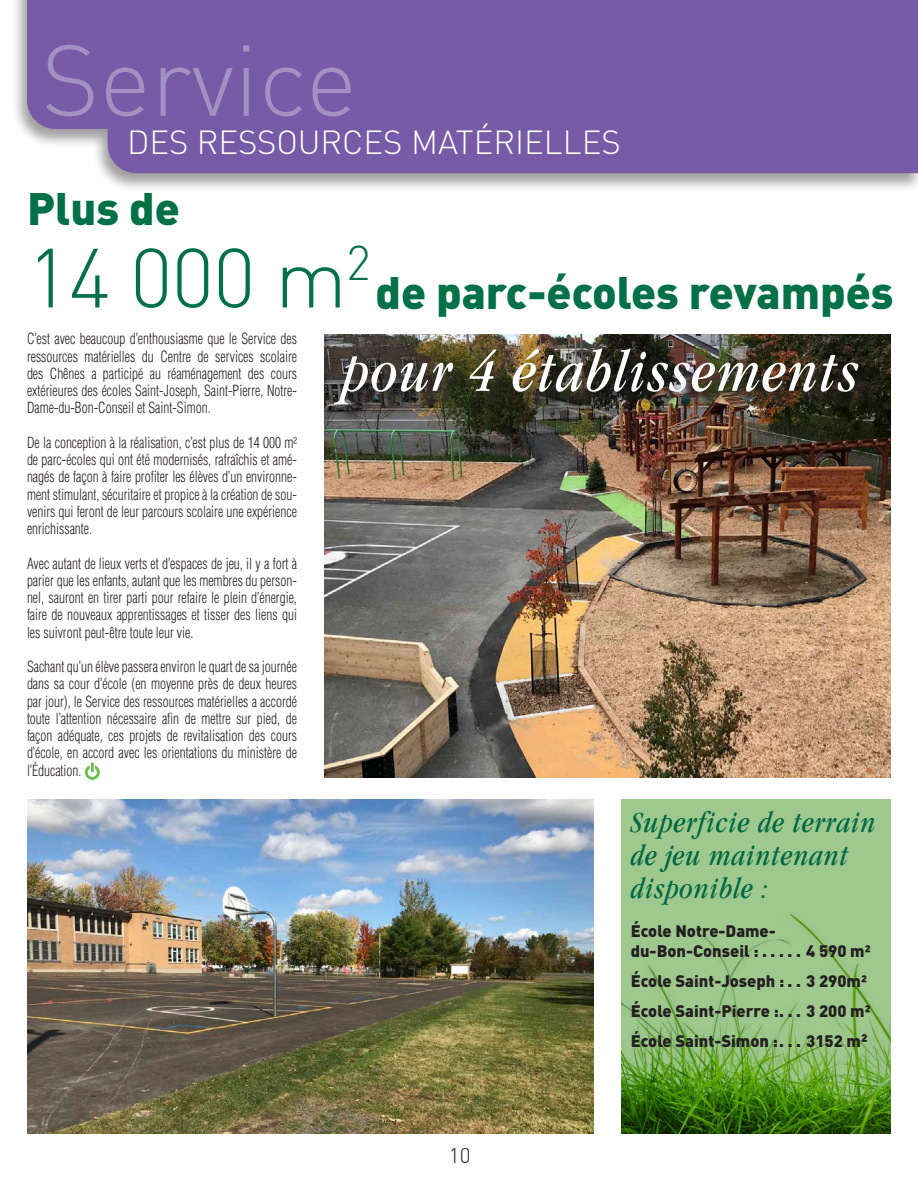
<style>
.page{position:relative;width:918px;height:1188px;background:#fff}
.page>*{position:absolute;margin:0;border:0;box-sizing:border-box;transform-origin:0 0}
.t1{font:300 99px "DIN";color:#a491c3}
.t2{font:300 82.5px "DIN";color:#007048}
.t3{font:italic condensed 60px "Garamond";letter-spacing:.035em;color:#fff}
.t4{font:900 45px "DIN";color:#007048}
.t5{font:300 33px "DIN";color:#fff}
.t6{font:italic condensed 30px "Garamond";letter-spacing:.035em;color:#006843}
.t7{font:300 21px "DIN";color:#231f20}
.t8{font:900 16.5px "DIN";color:#231f20}
.t9{font:300 condensed 15px/17.2px "Helvetica";color:#231f20;text-align:justify;scale:.9 1}
.s1{font-size:18px}
</style>
<div class="page">
<div style="left:11px;top:0;width:907px;height:193px;background:#231f20;opacity:.43"></div>
<div style="left:27px;top:0;width:891px;height:129px;background:#775ba6"></div>
<div style="left:108px;top:102px;width:810px;height:71px;background:#775ba6"></div>
<img style="left:27px;top:799px;width:567px;height:335px">
<img style="left:324px;top:335px;width:567px;height:443px">
<img style="left:337px;top:351px;width:539px;height:72px">
<svg style="left:621px;top:799px;width:270px;height:335px;background:#88b670"></svg>
<svg style="left:85px;top:762px;width:15px;height:18px"></svg>
<p class="t1" style="left:41px;top:19px;width:318px">Service</p>
<p class="t5" style="left:127px;top:122px;width:495px">DES RESSOURCES MATÉRIELLES</p>
<p class="t4" style="left:27px;top:179px;width:155px">Plus de</p>
<p class="t2" style="left:27px;top:227px;width:345px">14 000 m<sup>2</sup></p>
<p class="t9" style="left:27px;top:330px;width:302px">C’est avec beaucoup d’enthousiasme que le Service des ressources matérielles du Centre de services scolaire des Chênes a participé au réaménagement des cours extérieures des écoles Saint-Joseph, Saint-Pierre, Notre-Dame-du-Bon-Conseil et Saint-Simon.</p>
<p class="t9" style="left:27px;top:434px;width:302px">De la conception à la réalisation, c’est plus de 14 000 m² de parc-écoles qui ont été modernisés, rafraîchis et amé&shy;nagés de façon à faire profiter les élèves d’un environne&shy;ment stimulant, sécuritaire et propice à la création de sou&shy;venirs qui feront de leur parcours scolaire une expérience enrichissante.</p>
<p class="t9" style="left:27px;top:555px;width:302px">Avec autant de lieux verts et d’espaces de jeu, il y a fort à parier que les enfants, autant que les membres du person&shy;nel, sauront en tirer parti pour refaire le plein d’énergie, faire de nouveaux apprentissages et tisser des liens qui les suivront peut-être toute leur vie.</p>
<p class="t9" style="left:27px;top:658px;width:302px">Sachant qu’un élève passera environ le quart de sa journée dans sa cour d’école (en moyenne près de deux heures par jour), le Service des ressources matérielles a accordé toute l’attention nécessaire afin de mettre sur pied, de façon adéquate, ces projets de revitalisation des cours d’école, en accord avec les orientations du ministère de l’Éducation.</p>
<p class="t4" style="left:375px;top:262px;width:520px">de parc-écoles revampés</p>
<p class="t3" style="left:342px;top:338px;width:518px">pour 4 établissements</p>
<p class="t7" style="left:449px;top:1143px;width:23px">10</p>
<p class="t6" style="left:631px;top:806px;width:246px">Superficie de terrain</p>
<p class="t6" style="left:631px;top:839px;width:219px">de jeu maintenant</p>
<p class="t6" style="left:631px;top:872px;width:139px">disponible :</p>
<p class="t8" style="left:631px;top:920px;width:147px">École Notre-Dame-</p>
<p class="t8" style="left:631px;top:940px;width:242px">du-Bon-Conseil : . . . . . 4 590 m²</p>
<p class="t8" style="left:631px;top:970px;width:238px">École Saint-Joseph : . . 3 290m²</p>
<p class="t8" style="left:631px;top:1000px;width:242px">École Saint-Pierre : . . . 3 200 m²</p>
<p class="t8" style="left:631px;top:1030px;width:238px">École Saint-Simon : . . . 3152 m<span class="s1">²</span></p>
</div>
